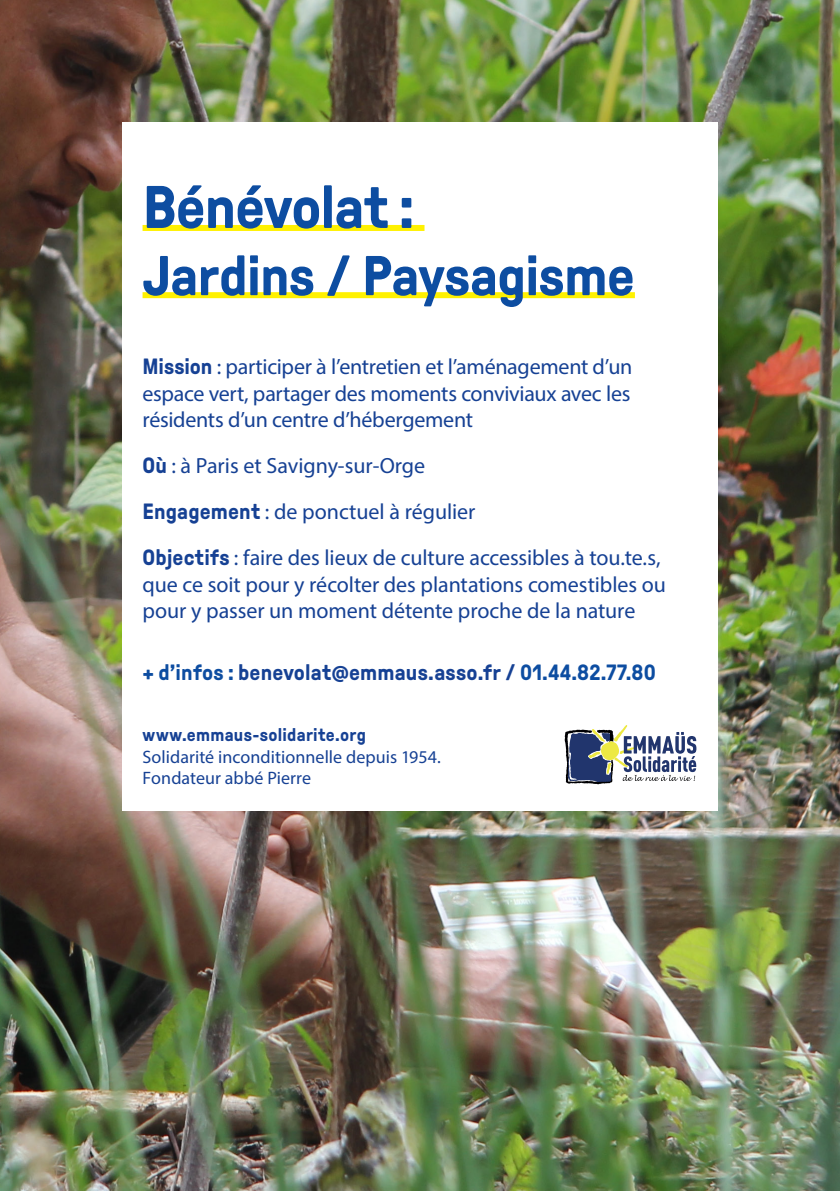
<style>
.page{position:relative;width:840px;height:1191px;background:#fff}
.page>*{position:absolute;margin:0;border:0;box-sizing:border-box;transform-origin:0 0}
.t1{font:700 60px "GT Pressura Pro";letter-spacing:-.02em;color:#0d4da1}
.t2{font:700 56px "GT Pressura Pro";letter-spacing:-.015em;color:#0d4da1}
.t3{font:22px/26.4px "Myriad Pro";letter-spacing:-.005em;color:#164194;text-align:justify}
.t4{font:700 22px "GT Pressura Pro";letter-spacing:.01em;color:#164194}
.t5{font:18px "Myriad Pro";letter-spacing:.005em;color:#164194}
.t6{font:700 18px "GT Pressura Pro";letter-spacing:.015em;color:#164194}
.s1{font-family:"GT Pressura Pro";font-weight:700}
.s2{color:#0d4da1}
</style>
<div class="page">
<img style="left:0;top:0;width:839px;height:1191px">
<div style="left:122px;top:122px;width:595px;height:688px;background:#fff"></div>
<svg style="left:564px;top:725px;width:132px;height:59px"></svg>
<div style="left:142px;top:225px;width:282px;height:6px;background:#fff101"></div>
<div style="left:142px;top:292px;width:492px;height:6px;background:#fff101"></div>
<p class="t1" style="left:142px;top:175px;width:273px">Bénévolat :</p>
<p class="t2" style="left:142px;top:246px;width:493px">Jardins / Paysagisme</p>
<p class="t3" style="left:142px;top:353px;width:491px"><span class="s1">Mission</span> : participer à l’entretien et l’aménagement d’un espace vert, partager des moments conviviaux avec les résidents d’un centre d’hébergement</p>
<p class="t3" style="left:142px;top:452px;width:284px"><span class="s1">Où</span> : à Paris et Savigny-sur-Orge</p>
<p class="t3" style="left:142px;top:498px;width:334px"><span class="s1">Engagement</span> : de ponctuel à régulier</p>
<p class="t3" style="left:142px;top:544px;width:524px;text-align:left"><span class="s1">Objectifs</span> : faire des lieux de culture accessibles à tou.te.s, que ce soit pour y récolter des plantations comestibles ou pour y passer un moment détente proche de la nature</p>
<p class="t4" style="left:142px;top:661px;width:514px"><span class="s2">+ d’infos :</span> benevolat@emmaus.asso.fr / <span class="s2">01.44.82.77.80</span></p>
<p class="t6" style="left:142px;top:725px;width:225px">www.emmaus-solidarite.org</p>
<p class="t5" style="left:142px;top:745px;width:299px">Solidarité inconditionnelle depuis 1954.</p>
<p class="t5" style="left:142px;top:767px;width:170px">Fondateur abbé Pierre</p>
</div>
